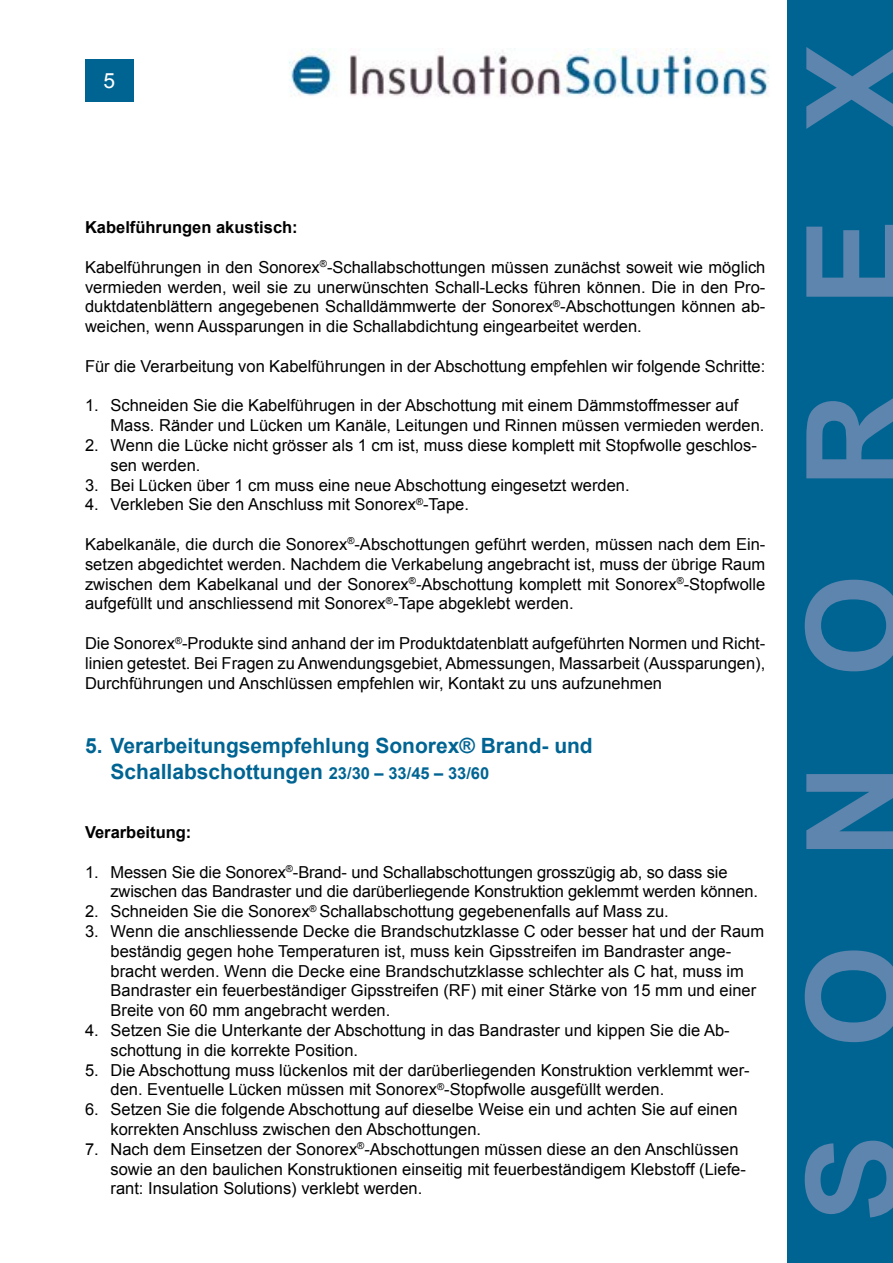
<style>
.page{position:relative;width:893px;height:1263px;background:#fff}
.page>*{position:absolute;margin:0;border:0;box-sizing:border-box;transform-origin:0 0}
.t1{font:700 132px "Arial";letter-spacing:.655em;color:#5d85ad}
.t2{font:700 21px/25.2px "Arial";color:#006493}
.t3{font:21px "Arial";color:#fff}
.t4{font:16.5px/19.8px "Arial";color:#000}
.t5{font:700 16.5px "Arial";color:#000}
.s1{font-size:16.5px}
</style>
<div class="page">
<img style="left:289px;top:49px;width:480px;height:48px">
<div style="left:787px;top:0;width:106px;height:1263px;background:#006493"></div>
<div style="left:85px;top:60px;width:49px;height:42px;background:#006493"></div>
<p class="t3" style="left:104px;top:67px;width:13px">5</p>
<p class="t5" style="left:85px;top:216px;width:214px">Kabelführungen akustisch:</p>
<p class="t4" style="left:85px;top:257px;width:682px;text-align:justify">Kabelführungen in den Sonorex<sup>®</sup>-Schallabschottungen müssen zunächst soweit wie möglich vermieden werden, weil sie zu unerwünschten Schall-Lecks führen können. Die in den Pro&shy;duktdatenblättern angegebenen Schalldämmwerte der Sonorex<sup>®</sup>-Abschottungen können ab&shy;weichen, wenn Aussparungen in die Schallabdichtung eingearbeitet werden.</p>
<p class="t4" style="left:85px;top:356px;width:682px">Für die Verarbeitung von Kabelführungen in der Abschottung empfehlen wir folgende Schritte:</p>
<p class="t4" style="left:111px;top:396px;width:655px;text-indent:-26px">1. Schneiden Sie die Kabelführugen in der Abschottung mit einem Dämmstoffmesser auf<br>Mass. Ränder und Lücken um Kanäle, Leitungen und Rinnen müssen vermieden werden.</p>
<p class="t4" style="left:111px;top:435px;width:648px;text-indent:-26px">2. Wenn die Lücke nicht grösser als 1 cm ist, muss diese komplett mit Stopfwolle geschlos&shy;sen werden.</p>
<p class="t4" style="left:85px;top:475px;width:546px">3. Bei Lücken über 1 cm muss eine neue Abschottung eingesetzt werden.</p>
<p class="t4" style="left:85px;top:495px;width:385px">4. Verkleben Sie den Anschluss mit Sonorex<sup>®</sup>-Tape.</p>
<p class="t4" style="left:85px;top:534px;width:682px;text-align:justify">Kabelkanäle, die durch die Sonorex<sup>®</sup>-Abschottungen geführt werden, müssen nach dem Ein&shy;setzen abgedichtet werden. Nachdem die Verkabelung angebracht ist, muss der übrige Raum zwischen dem Kabelkanal und der Sonorex<sup>®</sup>-Abschottung komplett mit Sonorex<sup>®</sup>-Stopfwolle aufgefüllt und anschliessend mit Sonorex<sup>®</sup>-Tape abgeklebt werden.</p>
<p class="t4" style="left:85px;top:633px;width:682px;text-align:justify">Die Sonorex<sup>®</sup>-Produkte sind anhand der im Produktdatenblatt aufgeführten Normen und Richt&shy;linien getestet. Bei Fragen zu Anwendungsgebiet, Abmessungen, Massarbeit (Aussparungen), Durchführungen und Anschlüssen empfehlen wir, Kontakt zu uns aufzunehmen</p>
<p class="t2" style="left:111px;top:734px;width:484px;text-indent:-26px">5. Verarbeitungsempfehlung Sonorex® Brand- und<br>Schallabschottungen <span class="s1">23/30 – 33/45 – 33/60</span></p>
<p class="t5" style="left:85px;top:821px;width:108px">Verarbeitung:</p>
<p class="t4" style="left:111px;top:862px;width:649px;text-indent:-26px">1. Messen Sie die Sonorex<sup>®</sup>-Brand- und Schallabschottungen grosszügig ab, so dass sie zwischen das Bandraster und die darüberliegende Konstruktion geklemmt werden können.</p>
<p class="t4" style="left:85px;top:902px;width:585px">2. Schneiden Sie die Sonorex<sup>®</sup> Schallabschottung gegebenenfalls auf Mass zu.</p>
<p class="t4" style="left:111px;top:921px;width:655px;text-indent:-26px">3. Wenn die anschliessende Decke die Brandschutzklasse C oder besser hat und der Raum beständig gegen hohe Temperaturen ist, muss kein Gipsstreifen im Bandraster ange&shy;bracht werden. Wenn die Decke eine Brandschutzklasse schlechter als C hat, muss im Bandraster ein feuerbeständiger Gipsstreifen (RF) mit einer Stärke von 15 mm und einer Breite von 60 mm angebracht werden.</p>
<p class="t4" style="left:111px;top:1020px;width:621px;text-indent:-26px">4. Setzen Sie die Unterkante der Abschottung in das Bandraster und kippen Sie die Ab&shy;schottung in die korrekte Position.</p>
<p class="t4" style="left:111px;top:1060px;width:641px;text-indent:-26px">5. Die Abschottung muss lückenlos mit der darüberliegenden Konstruktion verklemmt wer&shy;den. Eventuelle Lücken müssen mit Sonorex<sup>®</sup>-Stopfwolle ausgefüllt werden.</p>
<p class="t4" style="left:111px;top:1100px;width:629px;text-indent:-26px">6. Setzen Sie die folgende Abschottung auf dieselbe Weise ein und achten Sie auf einen korrekten Anschluss zwischen den Abschottungen.</p>
<p class="t4" style="left:111px;top:1139px;width:637px;text-indent:-26px">7. Nach dem Einsetzen der Sonorex<sup>®</sup>-Abschottungen müssen diese an den Anschlüssen sowie an den baulichen Konstruktionen einseitig mit feuerbeständigem Klebstoff (Liefe&shy;rant: Insulation Solutions) verklebt werden.</p>
<h1 class="t1" style="left:767px;top:1222px;width:1180px;rotate:-90deg">SONOREX</h1>
</div>
